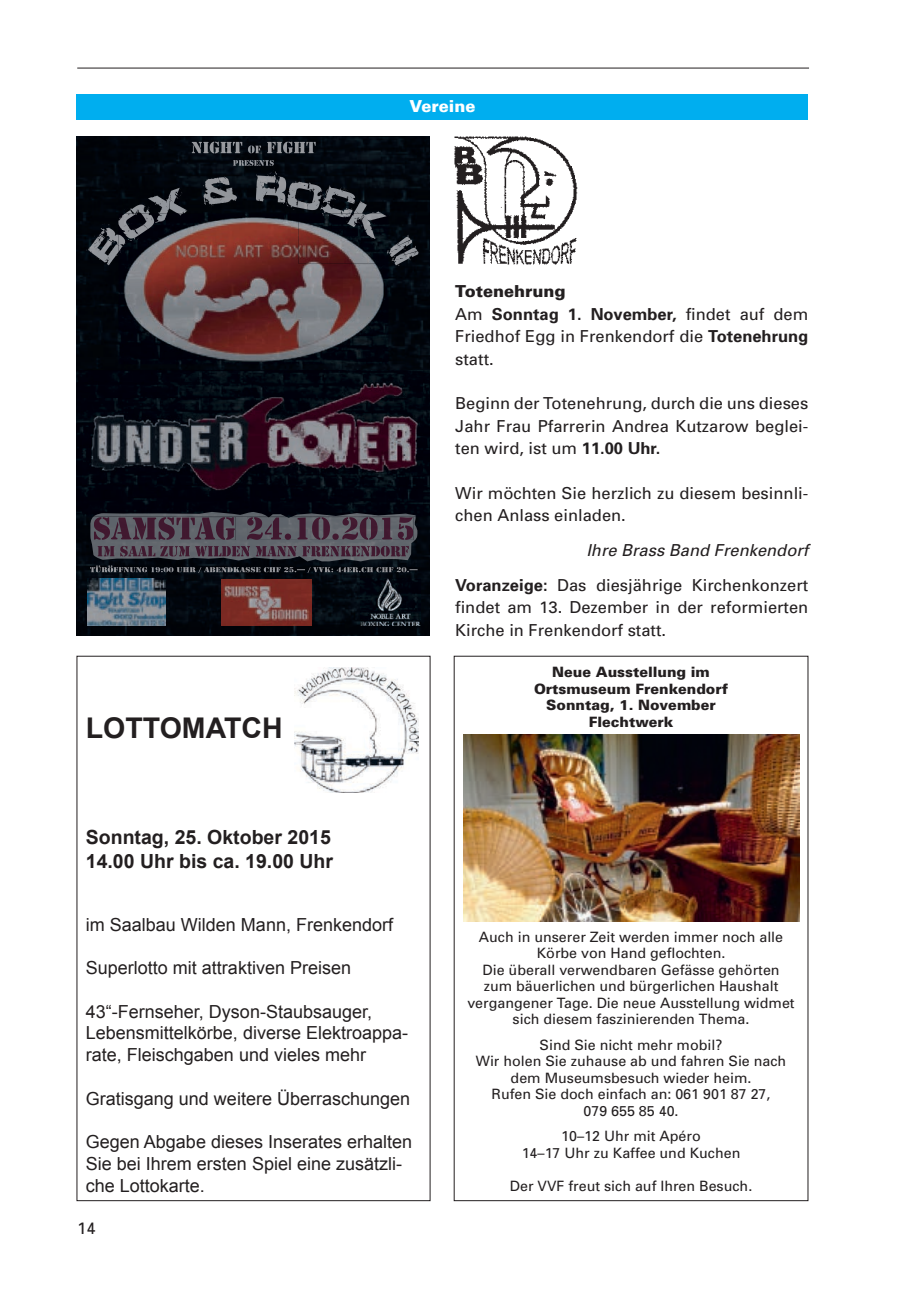
<style>
.page{position:relative;width:919px;height:1289px;background:#fff}
.page>*{position:absolute;margin:0;border:0;box-sizing:border-box;transform-origin:0 0}
.t1{font:700 28.5px "Arial";color:#231f20}
.t2{font:700 28.2px "Arial";color:#231f20}
.t3{font:700 19.5px/24.8px "Arial";color:#231f20}
.t4{font:700 18.15px "Arial";color:#231f20}
.t5{font:18px/21.8px "Arial";color:#231f20}
.t6{font:16.5px/22.4px "Univers";color:#231f20}
.t7{font:900 16.5px "Univers";color:#fff}
.t8{font:15px "Arial";color:#231f20}
.t9{font:14.25px/16.5px "Univers";color:#231f20;text-align:center}
.t10{font:900 14.25px/16.5px "Univers";color:#231f20;text-align:center}
.s1{font-weight:900}
.s2{font-weight:700}
.s3{font-style:italic}
</style>
<div class="page">
<hr style="left:77px;top:68px;width:732px;height:1px;background:#231f20">
<img style="left:77px;top:136px;width:352px;height:499px">
<img style="left:90px;top:516px;width:328px;height:45px">
<img style="left:220px;top:171px;width:57px;height:9px">
<img style="left:205px;top:178px;width:12px;height:8px">
<img style="left:287px;top:182px;width:12px;height:24px">
<img style="left:162px;top:186px;width:182px;height:16px">
<img style="left:148px;top:197px;width:207px;height:3px">
<img style="left:145px;top:206px;width:221px;height:3px">
<img style="left:89px;top:235px;width:21px;height:29px">
<img style="left:393px;top:247px;width:26px;height:19px">
<img style="left:94px;top:517px;width:101px;height:23px">
<img style="left:196px;top:517px;width:40px;height:23px">
<svg style="left:195px;top:517px;width:1px;height:23px"></svg>
<img style="left:247px;top:517px;width:166px;height:23px">
<img style="left:98px;top:546px;width:17px;height:10px">
<img style="left:120px;top:546px;width:35px;height:10px">
<img style="left:160px;top:546px;width:30px;height:10px">
<svg style="left:195px;top:546px;width:12px;height:10px"></svg>
<img style="left:208px;top:546px;width:42px;height:10px">
<img style="left:256px;top:546px;width:41px;height:10px">
<img style="left:302px;top:546px;width:19px;height:10px">
<img style="left:321px;top:546px;width:79px;height:10px">
<svg style="left:401px;top:546px;width:8px;height:10px"></svg>
<img style="left:88px;top:579px;width:77px;height:46px">
<img style="left:360px;top:579px;width:60px;height:47px">
<img style="left:374px;top:213px;width:13px;height:26px">
<img style="left:148px;top:221px;width:60px;height:43px">
<img style="left:119px;top:213px;width:241px;height:8px">
<img style="left:360px;top:213px;width:14px;height:26px">
<img style="left:119px;top:215px;width:268px;height:4px">
<img style="left:221px;top:579px;width:90px;height:47px">
<svg style="left:233px;top:160px;width:11px;height:6px"></svg>
<img style="left:244px;top:160px;width:25px;height:6px">
<svg style="left:270px;top:160px;width:4px;height:6px"></svg>
<img style="left:77px;top:370px;width:352px;height:146px">
<img style="left:94px;top:512px;width:321px;height:4px">
<svg style="left:90px;top:565px;width:28px;height:7px"></svg>
<img style="left:119px;top:567px;width:28px;height:5px">
<img style="left:151px;top:567px;width:23px;height:5px">
<img style="left:177px;top:567px;width:19px;height:5px">
<svg style="left:198px;top:567px;width:3px;height:6px"></svg>
<img style="left:204px;top:567px;width:57px;height:5px">
<img style="left:264px;top:567px;width:17px;height:5px">
<img style="left:284px;top:567px;width:21px;height:5px">
<svg style="left:307px;top:567px;width:3px;height:6px"></svg>
<img style="left:313px;top:567px;width:21px;height:5px">
<img style="left:336px;top:567px;width:23px;height:5px">
<img style="left:359px;top:567px;width:14px;height:5px">
<img style="left:376px;top:567px;width:17px;height:5px">
<img style="left:396px;top:567px;width:21px;height:5px">
<img style="left:192px;top:142px;width:50px;height:11px">
<img style="left:267px;top:142px;width:49px;height:11px">
<svg style="left:248px;top:145px;width:13px;height:8px"></svg>
<div style="left:77px;top:94px;width:731px;height:25px;background:#00aeef"></div>
<img style="left:454px;top:136px;width:123px;height:129px">
<img style="left:295px;top:667px;width:123px;height:125px">
<img style="left:463px;top:735px;width:336px;height:186px">
<p class="t7" style="left:409px;top:96px;width:68px">Vereine</p>
<h2 class="t2" style="left:75px;top:708px;width:199px">LOTTOMATCH</h2>
<h1 class="t1" style="left:86px;top:709px;width:198px">LOTTOMATCH</h1>
<h3 class="t3" style="left:86px;top:825px;width:249px">Sonntag, 25. Oktober 2015<br>14.00 Uhr bis ca. 19.00 Uhr</h3>
<p class="t4" style="left:75px;top:834px;width:233px">14.00 Uhr bis ca. 19.00 Uhr</p>
<p class="t5" style="left:86px;top:913px;width:309px">im Saalbau Wilden Mann, Frenkendorf</p>
<p class="t5" style="left:86px;top:957px;width:267px">Superlotto mit attraktiven Preisen</p>
<p class="t5" style="left:86px;top:1000px;width:324px">43“-Fernseher, Dyson-Staubsauger,<br>Lebensmittelkörbe, diverse Elektroappa&shy;rate, Fleischgaben und vieles mehr</p>
<p class="t5" style="left:86px;top:1087px;width:326px">Gratisgang und weitere Überraschungen</p>
<p class="t5" style="left:86px;top:1131px;width:328px">Gegen Abgabe dieses Inserates erhalten<br>Sie bei Ihrem ersten Spiel eine zusätzli&shy;che Lottokarte.</p>
<p class="t8" style="left:75px;top:922px;width:221px">Superlotto mit attraktiven Preisen</p>
<p class="t8" style="left:75px;top:956px;width:240px">43“-Fernseher, Dyson-Staubsauger,</p>
<p class="t8" style="left:75px;top:1025px;width:270px">Gratisgang und weitere Überraschungen</p>
<p class="t8" style="left:75px;top:1093px;width:332px">bei Ihrem ersten Spiel eine zusätzliche Lottokarte.</p>
<p class="t6" style="left:77px;top:1216px;width:20px">14</p>
<p class="t6" style="left:455px;top:280px;width:354px"><span class="s1">Totenehrung<br></span>Am <span class="s2">Sonntag 1. November,</span> findet auf dem<br>Friedhof Egg in Frenkendorf die <span class="s2">Totenehrung </span>statt.</p>
<p class="t6" style="left:455px;top:392px;width:354px;text-align:justify">Beginn der Totenehrung, durch die uns dieses Jahr Frau Pfarrerin Andrea Kutzarow beglei&shy;ten wird, ist um <span class="s2">11.00 Uhr.</span></p>
<p class="t6" style="left:455px;top:481px;width:354px">Wir möchten Sie herzlich zu diesem besinnli&shy;chen Anlass einladen.</p>
<p class="t6" style="left:455px;top:532px;width:354px;line-height:35px;text-align:right"><span class="s3">Ihre Brass Band Frenkendorf<br></span><span class="s2">Voranzeige:</span> Das diesjährige Kirchenkonzert</p>
<p class="t6" style="left:455px;top:596px;width:354px">findet am 13. Dezember in der reformierten<br>Kirche in Frenkendorf statt.</p>
<p class="t10" style="left:534px;top:663px;width:195px">Neue Ausstellung im<br>Ortsmuseum Frenkendorf<br>Sonntag, 1. November<br>Flechtwerk</p>
<p class="t9" style="left:467px;top:928px;width:329px">Auch in unserer Zeit werden immer noch alle Körbe von Hand geflochten.<br>Die überall verwendbaren Gefässe gehörten zum bäuerlichen und bürgerlichen Haushalt vergangener Tage. Die neue Ausstellung widmet sich diesem faszinierenden Thema.</p>
<p class="t9" style="left:475px;top:1036px;width:312px">Sind Sie nicht mehr mobil?<br>Wir holen Sie zuhause ab und fahren Sie nach dem Museumsbesuch wieder heim.<br>Rufen Sie doch einfach an: 061 901 87 27,<br>079 655 85 40.</p>
<p class="t9" style="left:521px;top:1127px;width:220px">10–12 Uhr mit Apéro<br>14–17 Uhr zu Kaffee und Kuchen</p>
<p class="t9" style="left:510px;top:1177px;width:244px">Der VVF freut sich auf Ihren Besuch.</p>
</div>
